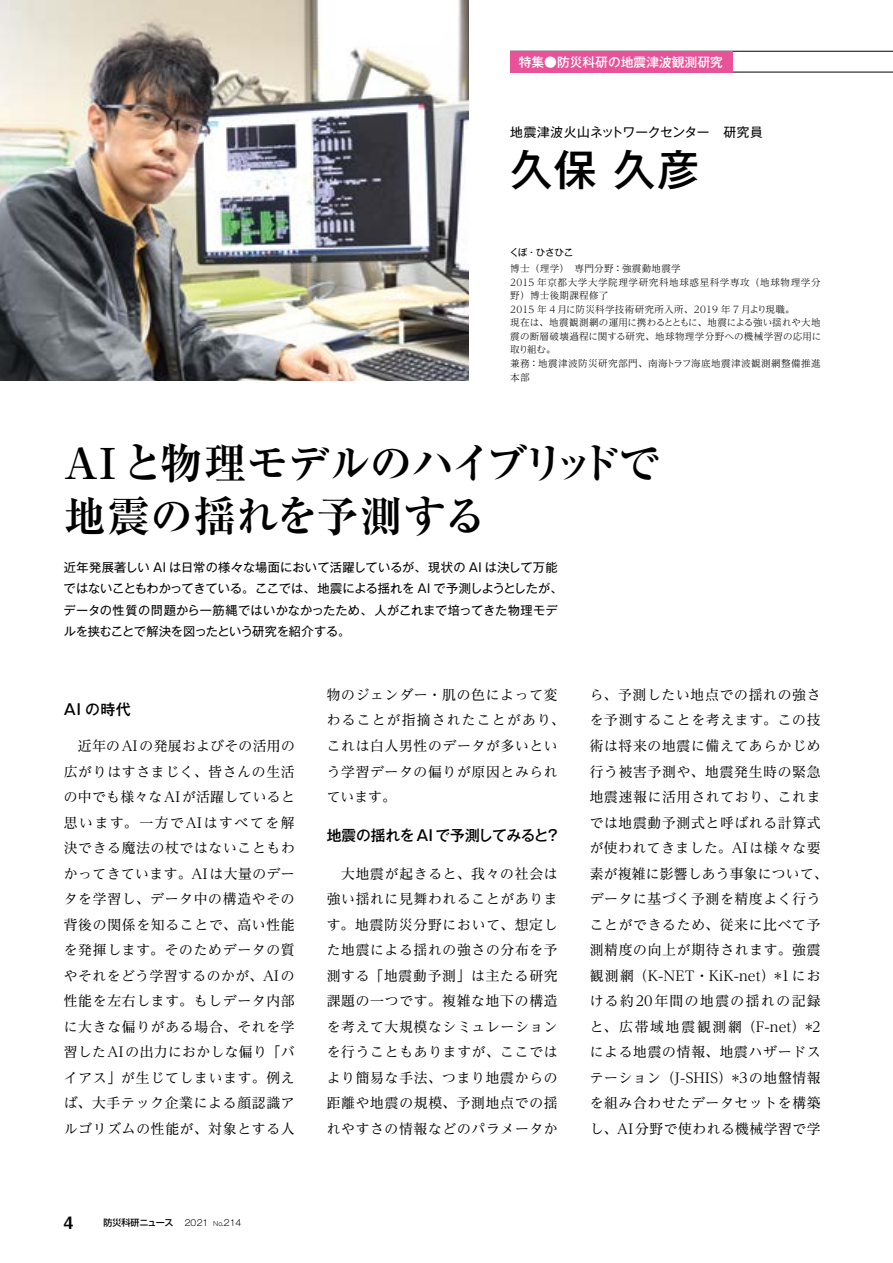
<style>
.page{position:relative;width:893px;height:1263px;background:#fff}
.page>*{position:absolute;margin:0;border:0;box-sizing:border-box;transform-origin:0 0}
.t1{font:700 42.45px/53.1px "Ryumin Pro";letter-spacing:-.035em;color:#000}
.t2{font:500 42.45px "Gothic MB101 Pro";color:#000}
.t3{font:16.95px "Midashi Go Pr 6 N MB31";color:#000}
.t4{font:500 14.85px "Gothic MB101 Pr 6";color:#000}
.t5{font:13.8px/25.5px "Reim Pro";letter-spacing:.05em;color:#000;text-align:justify}
.t6{font:12.75px "Gothic MB101 Pro";letter-spacing:.005em;color:#000}
.t7{font:500 12.75px "Gothic MB101 Pro";color:#fff}
.t8{font:12.15px/21.3px "Gothic MB101 Pro";letter-spacing:-.005em;color:#000}
.t9{font:300 9.6px/13.5px "Reim Pro";letter-spacing:.03em;color:#000}
.t10{font:9.6px "Gothic MB101 Pro";letter-spacing:-.035em;color:#000}
.t11{font:500 9px "Shin Go Pro";letter-spacing:-.01em;color:#000}
.s1{font-weight:300;font-size:8.55px}
.s2{font-family:"Gothic MB101 Pro";font-weight:300;font-size:8.55px}
.s3{font-family:"Gothic MB101 Pro";font-weight:300;font-size:6.45px}
</style>
<div class="page">
<img style="left:0;top:0;width:469px;height:381px">
<svg style="left:732px;top:51px;width:161px;height:21px"></svg>
<div style="left:510px;top:51px;width:222px;height:21px;background:#e85298"></div>
<p class="t7" style="left:519px;top:51px;width:206px">特集●防災科研の地震津波観測研究</p>
<p class="t6" style="left:510px;top:121px;width:254px">地震津波火山ネットワークセンター　研究員</p>
<h1 class="t2" style="left:510px;top:135px;width:191px">久保 久彦</h1>
<p class="t10" style="left:509px;top:244px;width:65px">くぼ・ひさひこ</p>
<p class="t9" style="left:510px;top:261px;width:312px">博士（理学）　専門分野：強震動地震学<br>2015 年京都大学大学院理学研究科地球惑星科学専攻（地球物理学分野）博士後期課程修了<br>2015 年 4 月に防災科学技術研究所入所、2019 年 7 月より現職。<br>現在は、地震観測網の運用に携わるとともに、地震による強い揺れや大地震の断層破壊過程に関する研究、地球物理学分野への機械学習の応用に取り組む。<br>兼務：地震津波防災研究部門、南海トラフ海底地震津波観測網整備推進本部</p>
<h1 class="t1" style="left:64px;top:433px;width:598px">AI と物理モデルのハイブリッドで地震の揺れを予測する</h1>
<p class="t8" style="left:64px;top:555px;width:501px">近年発展著しい AI は日常の様々な場面において活躍しているが、現状の AI は決して万能ではないこともわかってきている。ここでは、地震による揺れを AI で予測しようとしたが、データの性質の問題から一筋縄ではいかなかったため、人がこれまで培ってきた物理モデルを挟むことで解決を図ったという研究を紹介する。</p>
<p class="t4" style="left:64px;top:697px;width:68px">AI の時代</p>
<p class="t5" style="left:64px;top:733px;width:233px">　近年のAIの発展およびその活用の広がりはすさまじく、皆さんの生活の中でも様々なAIが活躍していると思います。一方でAIはすべてを解決できる魔法の杖ではないこともわかってきています。AIは大量のデータを学習し、データ中の構造やその背後の関係を知ることで、高い性能を発揮します。そのためデータの質やそれをどう学習するのかが、AIの性能を左右します。もしデータ内部に大きな偏りがある場合、それを学習したAIの出力におかしな偏り「バイアス」が生じてしまいます。例えば、大手テック企業による顔認識アルゴリズムの性能が、対象とする人</p>
<p class="t5" style="left:327px;top:682px;width:239px;text-align:left">物のジェンダー・肌の色によって変わることが指摘されたことがあり、これは白人男性のデータが多いという学習データの偏りが原因とみられています。</p>
<p class="t4" style="left:327px;top:823px;width:235px">地震の揺れを AI で予測してみると？</p>
<p class="t5" style="left:327px;top:860px;width:233px">　大地震が起きると、我々の社会は強い揺れに見舞われることがあります。地震防災分野において、想定した地震による揺れの強さの分布を予測する「地震動予測」は主たる研究課題の一つです。複雑な地下の構造を考えて大規模なシミュレーションを行うこともありますが、ここではより簡易な手法、つまり地震からの距離や地震の規模、予測地点での揺れやすさの情報などのパラメータか</p>
<p class="t5" style="left:590px;top:682px;width:239px;text-align:left">ら、予測したい地点での揺れの強さを予測することを考えます。この技術は将来の地震に備えてあらかじめ行う被害予測や、地震発生時の緊急地震速報に活用されており、これまでは地震動予測式と呼ばれる計算式が使われてきました。AIは様々な要素が複雑に影響しあう事象について、データに基づく予測を精度よく行うことができるため、従来に比べて予測精度の向上が期待されます。強震観測網（K-NET・KiK-net）*1における約20年間の地震の揺れの記録と、広帯域地震観測網（F-net）*2による地震の情報、地震ハザードステーション（J-SHIS）*3の地盤情報を組み合わせたデータセットを構築し、AI分野で使われる機械学習で学</p>
<p class="t3" style="left:64px;top:1209px;width:11px">4</p>
<p class="t11" style="left:103px;top:1215px;width:139px">防災科研ニュース <span class="s1">　</span><span class="s2">2021</span> <span class="s3">No</span><span class="s2">.214</span></p>
</div>
